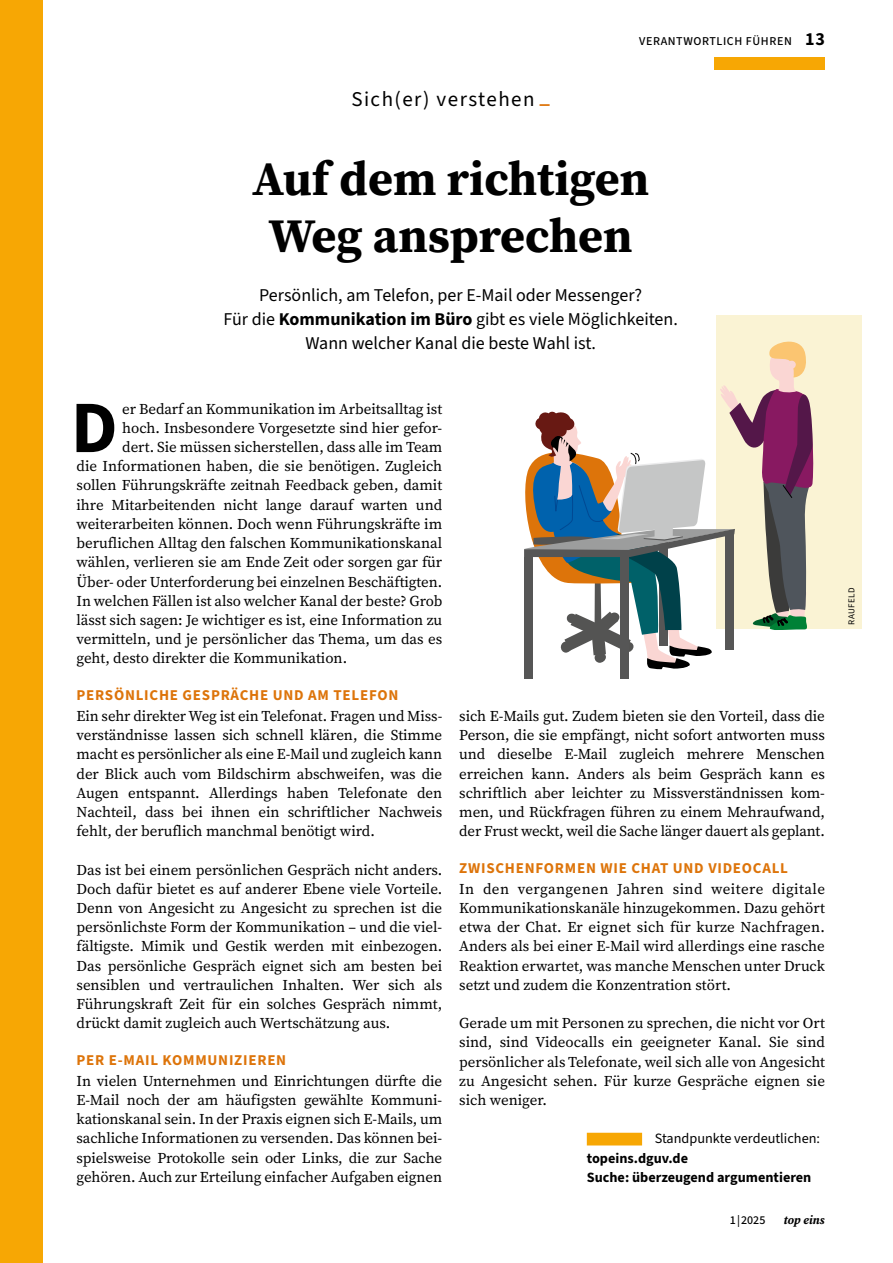
<style>
.page{position:relative;width:893px;height:1263px;background:#fff}
.page>*{position:absolute;margin:0;border:0;box-sizing:border-box;transform-origin:0 0}
.t1{font:700 73.95px "Source Sans 3";color:#000}
.t2{font:700 48px/57px "Source Serif 4";color:#000;text-align:center}
.t3{font:21px "Source Sans 3";letter-spacing:.07em;color:#000}
.t4{font:18px/24px "Source Sans 3";color:#000;text-align:center}
.t5{font:15px/19.2px "Source Serif 4";color:#000;text-align:justify}
.t6{font:700 15px "Source Sans 3";letter-spacing:.05em;color:#dd740a}
.t7{font:700 14.25px/19.2px "Source Sans 3";color:#000}
.t8{font:14.25px "Source Sans 3";color:#000}
.t9{font:500 12px "Source Sans 3";letter-spacing:.05em;color:#000}
.t10{font:italic 700 12px "Source Serif 4";color:#000}
.t11{font:9px "Source Sans 3";letter-spacing:.05em;color:#000}
.s1{font-weight:700;color:#dd740a}
.s2{font-weight:700;font-size:18px}
.s3{font-weight:700}
</style>
<div class="page">
<div style="left:0;top:0;width:43px;height:1263px;background:#f7a704"></div>
<div style="left:716px;top:315px;width:145px;height:314px;background:#faf3d4"></div>
<div style="left:524px;top:557px;width:9px;height:122px;background:#565656"></div>
<div style="left:620px;top:556px;width:9px;height:123px;background:#565656"></div>
<svg style="left:524px;top:341px;width:290px;height:328px"></svg>
<div style="left:587px;top:1133px;width:55px;height:12px;background:#f7a704"></div>
<div style="left:714px;top:57px;width:111px;height:13px;background:#f7a704"></div>
<p class="t3" style="left:351px;top:86px;width:200px">Sich(er) verstehen <span class="s1">_</span></p>
<h1 class="t9" style="left:639px;top:33px;width:187px">VERANTWORTLICH FÜHREN <span class="s2">13</span></h1>
<h2 class="t2" style="left:252px;top:149px;width:399px">Auf dem richtigen<br>Weg ansprechen</h2>
<p class="t4" style="left:224px;top:283px;width:456px">Persönlich, am Telefon, per E-Mail oder Messenger?<br>Für die <span class="s3">Kommunikation im Büro</span> gibt es viele Möglichkeiten.<br>Wann welcher Kanal die beste Wahl ist.</p>
<p class="t1" style="left:71px;top:379px;width:48px">D</p>
<p class="t5" style="left:122px;top:399px;width:322px">er Bedarf an Kommunikation im Arbeitsalltag ist</p>
<p class="t5" style="left:122px;top:418px;width:322px">hoch. Insbesondere Vorgesetzte sind hier gefor-</p>
<p class="t5" style="left:122px;top:437px;width:322px">dert. Sie müssen sicherstellen, dass alle im Team</p>
<p class="t5" style="left:77px;top:457px;width:367px">die Informationen haben, die sie benötigen. Zugleich</p>
<p class="t5" style="left:77px;top:476px;width:367px">sollen Führungskräfte zeitnah Feedback geben, damit</p>
<p class="t5" style="left:77px;top:495px;width:367px">ihre Mitarbeitenden nicht lange darauf warten und</p>
<p class="t5" style="left:77px;top:514px;width:367px">weiterarbeiten können. Doch wenn Führungskräfte im</p>
<p class="t5" style="left:77px;top:533px;width:367px">beruflichen Alltag den falschen Kommunikationskanal</p>
<p class="t5" style="left:77px;top:553px;width:367px">wählen, verlieren sie am Ende Zeit oder sorgen gar für</p>
<p class="t5" style="left:77px;top:572px;width:367px">Über- oder Unterforderung bei einzelnen Beschäftigten.</p>
<p class="t5" style="left:77px;top:591px;width:367px">In welchen Fällen ist also welcher Kanal der beste? Grob</p>
<p class="t5" style="left:77px;top:610px;width:367px">lässt sich sagen: Je wichtiger es ist, eine Information zu</p>
<p class="t5" style="left:77px;top:629px;width:367px">vermitteln, und je persönlicher das Thema, um das es</p>
<p class="t5" style="left:77px;top:649px;width:272px">geht, desto direkter die Kommunikation.</p>
<h3 class="t6" style="left:77px;top:685px;width:323px">PERSÖNLICHE GESPRÄCHE UND AM TELEFON</h3>
<p class="t5" style="left:77px;top:706px;width:367px">Ein sehr direkter Weg ist ein Telefonat. Fragen und Miss&shy;verständnisse lassen sich schnell klären, die Stimme macht es persönlicher als eine E-Mail und zugleich kann der Blick auch vom Bildschirm abschweifen, was die Augen entspannt. Allerdings haben Telefonate den Nachteil, dass bei ihnen ein schriftlicher Nachweis fehlt, der beruflich manchmal benötigt wird.</p>
<p class="t5" style="left:77px;top:860px;width:367px">Das ist bei einem persönlichen Gespräch nicht anders.<br>Doch dafür bietet es auf anderer Ebene viele Vorteile.<br>Denn von Angesicht zu Angesicht zu sprechen ist die persönlichste Form der Kommunikation – und die viel&shy;fältigste. Mimik und Gestik werden mit einbezogen.<br>Das persönliche Gespräch eignet sich am besten bei sensiblen und vertraulichen Inhalten. Wer sich als Führungskraft Zeit für ein solches Gespräch nimmt, drückt damit zugleich auch Wertschätzung aus.</p>
<h3 class="t6" style="left:77px;top:1050px;width:211px">PER E-MAIL KOMMUNIZIEREN</h3>
<p class="t5" style="left:77px;top:1071px;width:367px">In vielen Unternehmen und Einrichtungen dürfte die E-Mail noch der am häufigsten gewählte Kommuni&shy;kationskanal sein. In der Praxis eignen sich E-Mails, um sachliche Informationen zu versenden. Das können bei&shy;spielsweise Protokolle sein oder Links, die zur Sache gehören. Auch zur Erteilung einfacher Aufgaben eignen</p>
<p class="t5" style="left:459px;top:706px;width:367px">sich E-Mails gut. Zudem bieten sie den Vorteil, dass die Person, die sie empfängt, nicht sofort antworten muss und dieselbe E-Mail zugleich mehrere Menschen er reichen kann. Anders als beim Gespräch kann es schriftlich aber leichter zu Missverständnissen kom&shy;men, und Rückfragen führen zu einem Mehraufwand, der Frust weckt, weil die Sache länger dauert als geplant.</p>
<h3 class="t6" style="left:459px;top:858px;width:330px">ZWISCHENFORMEN WIE CHAT UND VIDEOCALL</h3>
<p class="t5" style="left:459px;top:879px;width:367px">In den vergangenen Jahren sind weitere digitale Kommu nikationskanäle hinzugekommen. Dazu gehört etwa der Chat. Er eignet sich für kurze Nachfragen.<br>Anders als bei einer E-Mail wird allerdings eine rasche Reaktion erwartet, was manche Menschen unter Druck setzt und zudem die Konzentration stört.</p>
<p class="t5" style="left:459px;top:1013px;width:367px">Gerade um mit Personen zu sprechen, die nicht vor Ort sind, sind Videocalls ein geeigneter Kanal. Sie sind persönlicher als Telefonate, weil sich alle von Angesicht zu Angesicht sehen. Für kurze Gespräche eignen sie sich weniger.</p>
<p class="t8" style="left:655px;top:1130px;width:167px">Standpunkte verdeutlichen:</p>
<p class="t7" style="left:587px;top:1148px;width:226px">topeins.dguv.de<br>Suche: überzeugend argumentieren</p>
<p class="t9" style="left:730px;top:1212px;width:37px">1 | 2025</p>
<p class="t10" style="left:784px;top:1212px;width:43px">top eins</p>
<p class="t11" style="left:846px;top:625px;width:39px;rotate:-90deg">RAUFELD</p>
</div>
